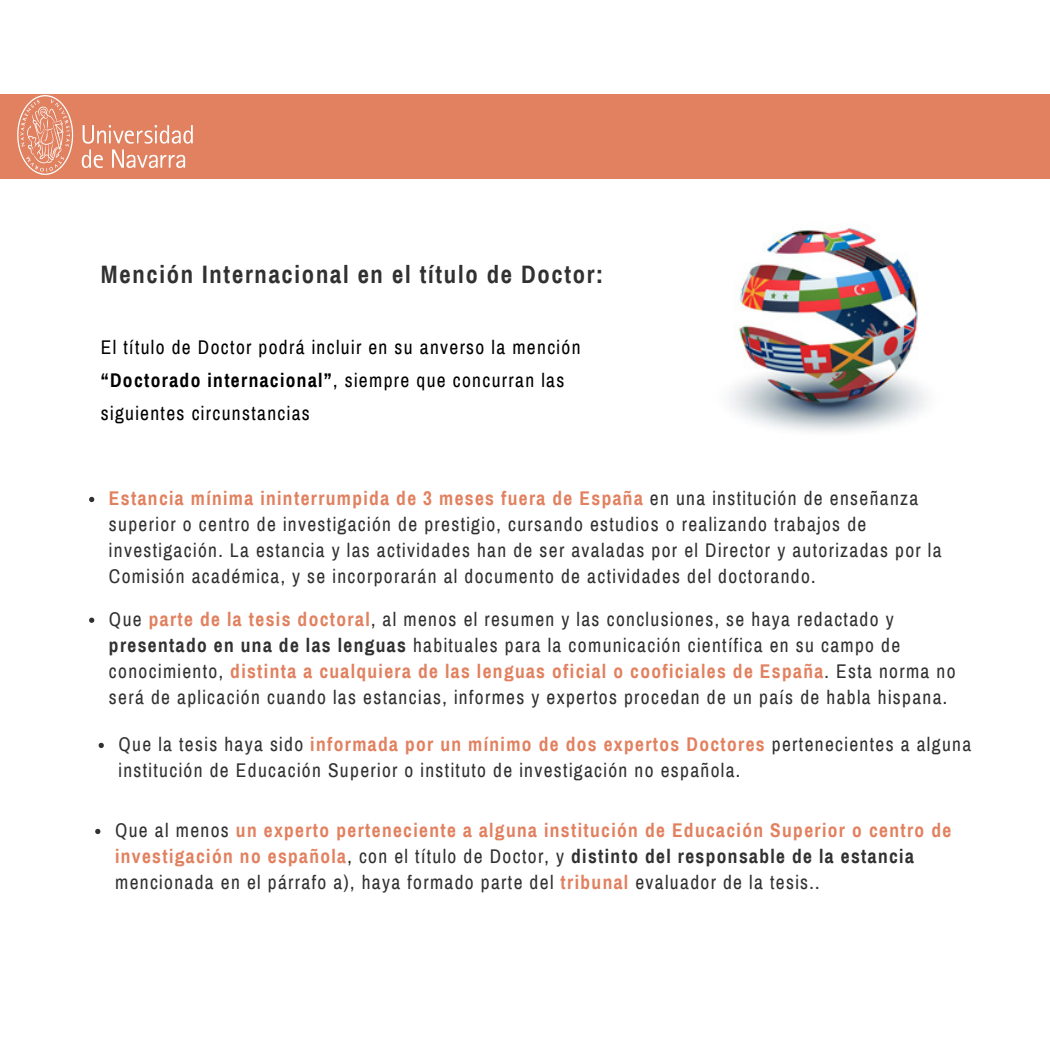
<style>
.page{position:relative;width:1050px;height:1050px;background:#fff}
.page>*{position:absolute;margin:0;border:0;box-sizing:border-box;transform-origin:0 0}
.t1{font:700 24.68px "Archivo Narrow";letter-spacing:.07em;color:#313131}
.t2{font:19.43px/26.2px "Archivo Narrow";letter-spacing:.07em;color:#313131}
.t3{font:700 19.43px/26.2px "Archivo Narrow";letter-spacing:.07em;color:#e18160}
.t4{font:19.43px/32.9px "Archivo Narrow";letter-spacing:.07em;color:#000}
.s1{font-weight:700}
.s2{font-weight:700;color:#e18160}
.s3{font-weight:400;color:#313131}
.s4{color:#313131}
</style>
<div class="page">
<div style="left:0;top:94px;width:1050px;height:84px;background:#e18160"></div>
<img style="left:730px;top:226px;width:197px;height:206px">
<svg style="left:89px;top:497px;width:5px;height:5px"></svg>
<svg style="left:89px;top:618px;width:5px;height:5px"></svg>
<svg style="left:99px;top:743px;width:5px;height:5px"></svg>
<svg style="left:95px;top:829px;width:5px;height:5px"></svg>
<img style="left:17px;top:95px;width:176px;height:80px">
<p class="t1" style="left:101px;top:261px;width:504px">Mención Internacional en el título de Doctor:</p>
<p class="t4" style="left:101px;top:332px;width:481px">El título de Doctor podrá incluir en su anverso la mención <span class="s1">“Doctorado internacional”</span>, siempre que concurran las siguientes circunstancias</p>
<p class="t2" style="left:109px;top:485px;width:834px"><span class="s2">Estancia mínima ininterrumpida de 3 meses fuera de España</span> en una institución de enseñanza superior o centro de investigación de prestigio, cursando estudios o realizando trabajos de investigación. La estancia y las actividades han de ser avaladas por el Director y autorizadas por la Comisión académica, y se incorporarán al documento de actividades del doctorando.</p>
<p class="t2" style="left:109px;top:606px;width:848px">Que <span class="s2">parte de la tesis doctoral</span>, al menos el resumen y las conclusiones, se haya redactado y <span class="s1">presentado en una de las lenguas</span> habituales para la comunicación científica en su campo de conocimiento, <span class="s2">distinta a cualquiera de las lenguas oficial o cooficiales de España</span>. Esta norma no será de aplicación cuando las estancias, informes y expertos procedan de un país de habla hispana.</p>
<p class="t2" style="left:119px;top:731px;width:854px">Que la tesis haya sido <span class="s2">informada por un mínimo de dos expertos Doctores</span> pertenecientes a alguna institución de Educación Superior o instituto de investigación no española.</p>
<p class="t3" style="left:115px;top:817px;width:838px"><span class="s3">Que al menos</span> un experto perteneciente a alguna institución de Educación Superior o centro de investigación no española<span class="s3">, con el título de Doctor, y</span> <span class="s4">distinto del responsable de la estancia </span><span class="s3">mencionada en el párrafo a), haya formado parte del</span> tribunal <span class="s3">evaluador de la tesis..</span></p>
</div>
